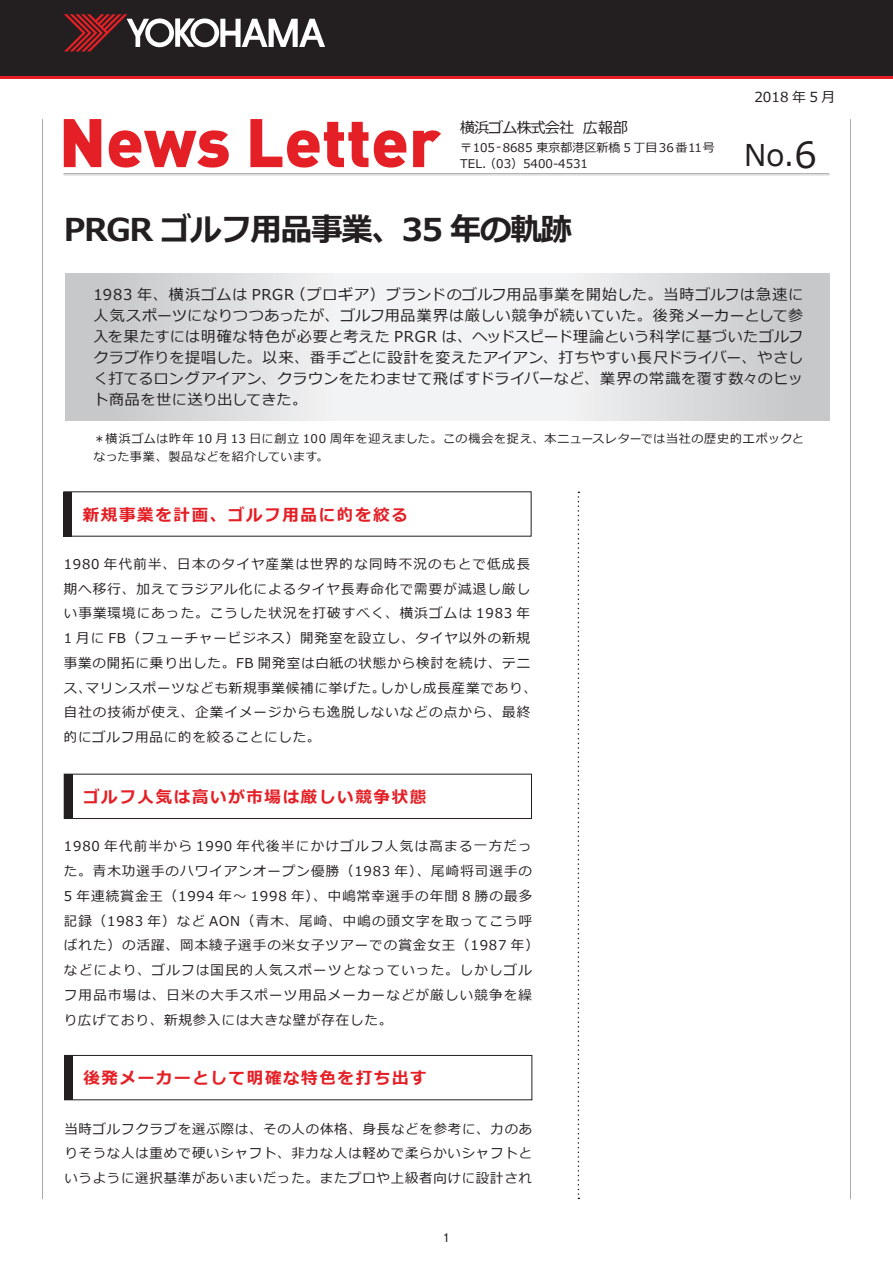
<style>
.page{position:relative;width:893px;height:1263px;background:#fff}
.page>*{position:absolute;margin:0;border:0;box-sizing:border-box;transform-origin:0 0}
.t1{font:700 31.5px "Meiryo";letter-spacing:-.04em;color:#231f20}
.t2{font:30px "Meiryo";color:#231f20}
.t3{font:700 16.5px "Meiryo";letter-spacing:.1em;color:#e41f25}
.t4{font:15px/21px "Meiryo";letter-spacing:.03em;color:#231f20}
.t5{font:15px "Meiryo";letter-spacing:.05em;color:#231f20}
.t6{font:15px "Meiryo";letter-spacing:-.06em;color:#231f20}
.t7{font:13.8px "Meiryo";color:#231f20}
.t8{font:13.5px/24.8px "Meiryo";letter-spacing:.08em;color:#231f20}
.t9{font:13.5px "Meiryo";letter-spacing:.06em;color:#231f20}
.t10{font:12px/18px "Meiryo";letter-spacing:.05em;color:#231f20}
.t11{font:12px "Meiryo";color:#231f20}
.t12{font:500 12px "Gothic BBB Pro";color:#231f20}
.s1{font-size:36px}
</style>
<div class="page">
<div style="left:0;top:0;width:893px;height:77px;background:#231f20"></div>
<svg style="left:64px;top:14px;width:261px;height:38px"></svg>
<hr style="left:0;top:77px;width:893px;height:2px;background:#e41f25">
<svg style="left:64px;top:119px;width:37px;height:48px"></svg>
<svg style="left:109px;top:130px;width:120px;height:38px"></svg>
<svg style="left:250px;top:119px;width:118px;height:49px"></svg>
<svg style="left:374px;top:130px;width:32px;height:38px"></svg>
<svg style="left:413px;top:130px;width:28px;height:37px"></svg>
<hr style="left:42px;top:119px;width:1px;height:1080px;background:#a8a9ad">
<hr style="left:850px;top:119px;width:1px;height:1080px;background:#a8a9ad">
<svg style="left:65px;top:274px;width:764px;height:146px"></svg>
<div style="left:64px;top:492px;width:8px;height:44px;background:#231f20"></div>
<svg style="left:578px;top:492px;width:1px;height:707px"></svg>
<div style="left:64px;top:774px;width:468px;height:45px;border:1px solid #231f20"></div>
<div style="left:64px;top:774px;width:8px;height:45px;background:#231f20"></div>
<div style="left:64px;top:1055px;width:468px;height:45px;border:1px solid #231f20"></div>
<div style="left:64px;top:1055px;width:8px;height:45px;background:#231f20"></div>
<p class="t7" style="left:754px;top:89px;width:82px">2018 年 5 月</p>
<p class="t6" style="left:460px;top:119px;width:115px">横浜ゴム株式会社</p>
<p class="t11" style="left:460px;top:140px;width:256px">〒105-8685 東京都港区新橋 5 丁目 36 番11号</p>
<h2 class="t2" style="left:744px;top:138px;width:74px">No.<span class="s1">6</span></h2>
<p class="t4" style="left:583px;top:118px;width:46px">広報部</p>
<p class="t11" style="left:460px;top:157px;width:129px">TEL （. 03）5400-4531</p>
<h1 class="t1" style="left:64px;top:212px;width:510px">PRGR ゴルフ用品事業、35 年の軌跡</h1>
<p class="t5" style="left:291px;top:286px;width:514px">（プロギア）ブランドのゴルフ用品事業を開始した。当時ゴルフは急速に</p>
<p class="t4" style="left:94px;top:284px;width:711px">1983 年、横浜ゴムは PRGR<br>人気スポーツになりつつあったが、ゴルフ用品業界は厳しい競争が続いていた。後発メーカーとして参入を果たすには明確な特色が必要と考えた PRGR は、ヘッドスピード理論という科学に基づいたゴルフクラブ作りを提唱した。以来、番手ごとに設計を変えたアイアン、打ちやすい長尺ドライバー、やさしく打てるロングアイアン、クラウンをたわませて飛ばすドライバーなど、業界の常識を覆す数々のヒット商品を世に送り出してきた。</p>
<p class="t10" style="left:94px;top:430px;width:712px">＊横浜ゴムは昨年 10 月 13 日に創立 100 周年を迎えました。この機会を捉え、本ニュースレターでは当社の歴史的エポックとなった事業、製品などを紹介しています。</p>
<p class="t3" style="left:83px;top:505px;width:327px">新規事業を計画、ゴルフ用品に的を絞る</p>
<p class="t8" style="left:64px;top:552px;width:468px">1980 年代前半、日本のタイヤ産業は世界的な同時不況のもとで低成長</p>
<p class="t8" style="left:64px;top:576px;width:468px">期へ移行、加えてラジアル化によるタイヤ長寿命化で需要が減退し厳し</p>
<p class="t8" style="left:64px;top:601px;width:468px">い事業環境にあった。こうした状況を打破すべく、横浜ゴムは 1983 年</p>
<p class="t8" style="left:64px;top:626px;width:468px">1 月に FB（フューチャービジネス）開発室を設立し、タイヤ以外の新規</p>
<p class="t8" style="left:64px;top:651px;width:468px">事業の開拓に乗り出した。FB 開発室は白紙の状態から検討を続け、テニ</p>
<p class="t9" style="left:380px;top:680px;width:158px">しかし成長産業であり、</p>
<p class="t9" style="left:86px;top:680px;width:301px">マリンスポーツなども新規事業候補に挙げた。</p>
<p class="t8" style="left:64px;top:675px;width:468px">ス、<br>自社の技術が使え、企業イメージからも逸脱しないなどの点から、最終的にゴルフ用品に的を絞ることにした。</p>
<p class="t3" style="left:83px;top:788px;width:345px">ゴルフ人気は高いが市場は厳しい競争状態</p>
<p class="t8" style="left:64px;top:834px;width:476px">1980 年代前半から 1990 年代後半にかけゴルフ人気は高まる一方だった。青木功選手のハワイアンオープン優勝（1983 年）、尾崎将司選手の5 年連続賞金王（1994 年～ 1998 年）、中嶋常幸選手の年間 8 勝の最多記録（1983 年）など AON（青木、尾崎、中嶋の頭文字を取ってこう呼ばれた）の活躍、岡本綾子選手の米女子ツアーでの賞金女王（1987 年(などにより、ゴルフは国民的人気スポーツとなっていった。しかしゴルフ用品市場は、日米の大手スポーツ用品メーカーなどが厳しい競争を繰り広げており、新規参入には大きな壁が存在した。</p>
<p class="t3" style="left:83px;top:1069px;width:345px">後発メーカーとして明確な特色を打ち出す</p>
<p class="t8" style="left:64px;top:1116px;width:469px;text-align:justify">当時ゴルフクラブを選ぶ際は、その人の体格、身長などを参考に、力のありそうな人は重めで硬いシャフト、非力な人は軽めで柔らかいシャフトというように選択基準があいまいだった。またプロや上級者向けに設計され</p>
<p class="t12" style="left:443px;top:1227px;width:9px">1</p>
</div>
